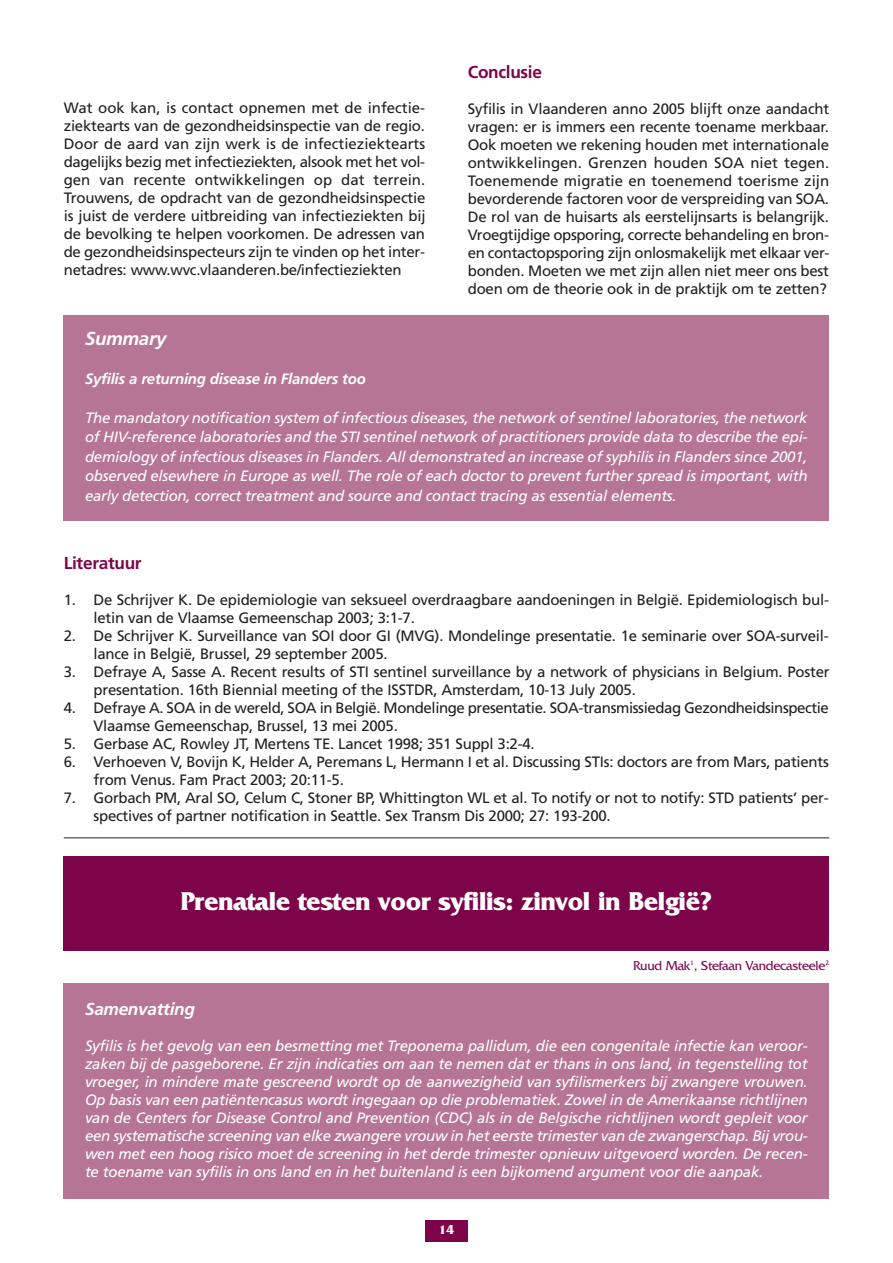
<style>
.page{position:relative;width:893px;height:1263px;background:#fff}
.page>*{position:absolute;margin:0;border:0;box-sizing:border-box;transform-origin:0 0}
.t1{font:700 27px "Friz Quadrata";letter-spacing:-.015em;color:#fff}
.t2{font:italic 700 18.75px "Frutiger";letter-spacing:-.015em;color:#fff}
.t3{font:700 17.25px "Frutiger";letter-spacing:-.015em;color:#7d0449}
.t4{font:italic 700 17.25px "Frutiger";letter-spacing:-.015em;color:#fff}
.t5{font:15px/18px "Frutiger";letter-spacing:-.015em;color:#231f20}
.t6{font:italic 15px/18px "Frutiger";letter-spacing:-.015em;color:#fff;text-align:justify}
.t7{font:italic 700 15px "Frutiger";letter-spacing:-.015em;color:#fff}
.t8{font:13.5px "Friz Quadrata";letter-spacing:-.015em;color:#7d0449}
.t9{font:700 13.5px "Friz Quadrata";color:#fff}
</style>
<div class="page">
<div style="left:425px;top:1220px;width:43px;height:22px;background:#7d0449"></div>
<div style="left:64px;top:315px;width:765px;height:205px;background:#b77595"></div>
<hr style="left:64px;top:837px;width:765px;height:1px;background:#231f20">
<div style="left:64px;top:856px;width:765px;height:95px;background:#7d0449"></div>
<div style="left:64px;top:983px;width:765px;height:216px;background:#b77595"></div>
<p class="t5" style="left:64px;top:100px;width:363px;text-align:justify">Wat ook kan, is contact opnemen met de infectie&shy;ziektearts van de gezondheidsinspectie van de regio.<br>Door de aard van zijn werk is de infectieziektearts dagelijks bezig met infectieziekten, alsook met het vol&shy;gen van recente ontwikkelingen op dat terrein.<br>Trouwens, de opdracht van de gezondheidsinspectie is juist de verdere uitbreiding van infectieziekten bij de bevolking te helpen voorkomen. De adressen van de gezondheidsinspecteurs zijn te vinden op het inter&shy;netadres: www.wvc.vlaanderen.be/infectieziekten</p>
<p class="t3" style="left:468px;top:65px;width:76px">Conclusie</p>
<p class="t5" style="left:468px;top:101px;width:363px;text-align:justify">Syfilis in Vlaanderen anno 2005 blijft onze aandacht vragen: er is immers een recente toename merkbaar.<br>Ook moeten we rekening houden met internationale ontwikkelingen. Grenzen houden SOA niet tegen.<br>Toenemende migratie en toenemend toerisme zijn bevorderende factoren voor de verspreiding van SOA.<br>De rol van de huisarts als eerstelijnsarts is belangrijk.<br>Vroegtijdige opsporing, correcte behandeling en bron&shy;en contactopsporing zijn onlosmakelijk met elkaar ver&shy;bonden. Moeten we met zijn allen niet meer ons best doen om de theorie ook in de praktijk om te zetten?</p>
<p class="t2" style="left:85px;top:331px;width:83px">Summary</p>
<p class="t7" style="left:85px;top:373px;width:282px">Syfilis a returning disease in Flanders too</p>
<p class="t6" style="left:85px;top:409px;width:724px;line-height:19.5px">The mandatory notification system of infectious diseases, the network of sentinel laboratories, the network of HIV-reference laboratories and the STI sentinel network of practitioners provide data to describe the epi&shy;demiology of infectious diseases in Flanders. All demonstrated an increase of syphilis in Flanders since 2001, observed elsewhere in Europe as well. The role of each doctor to prevent further spread is important, with early detection, correct treatment and source and contact tracing as essential elements.</p>
<p class="t3" style="left:64px;top:556px;width:79px">Literatuur</p>
<p class="t5" style="left:94px;top:592px;width:737px;text-indent:-30px">1. De Schrijver K. De epidemiologie van seksueel overdraagbare aandoeningen in België. Epidemiologisch bul&shy;letin van de Vlaamse Gemeenschap 2003; 3:1-7.</p>
<p class="t5" style="left:94px;top:628px;width:737px;text-indent:-30px">2. De Schrijver K. Surveillance van SOI door GI (MVG). Mondelinge presentatie. 1e seminarie over SOA-surveil&shy;lance in België, Brussel, 29 september 2005.</p>
<p class="t5" style="left:94px;top:664px;width:738px;text-indent:-30px">3. Defraye A, Sasse A. Recent results of STI sentinel surveillance by a network of physicians in Belgium. Poster presentation. 16th Biennial meeting of the ISSTDR, Amsterdam, 10-13 July 2005.</p>
<p class="t5" style="left:94px;top:700px;width:737px;text-indent:-30px">4. Defraye A. SOA in de wereld, SOA in België. Mondelinge presentatie. SOA-transmissiedag Gezondheidsinspectie<br>Vlaamse Gemeenschap, Brussel, 13 mei 2005.</p>
<p class="t5" style="left:64px;top:736px;width:472px">5. Gerbase AC, Rowley JT, Mertens TE. Lancet 1998; 351 Suppl 3:2-4.</p>
<p class="t5" style="left:94px;top:754px;width:737px;text-indent:-30px">6. Verhoeven V, Bovijn K, Helder A, Peremans L, Hermann I et al. Discussing STIs: doctors are from Mars, patients from Venus. Fam Pract 2003; 20:11-5.</p>
<p class="t5" style="left:94px;top:790px;width:737px;text-indent:-30px">7. Gorbach PM, Aral SO, Celum C, Stoner BP, Whittington WL et al. To notify or not to notify: STD patients’ per&shy;spectives of partner notification in Seattle. Sex Transm Dis 2000; 27: 193-200.</p>
<h1 class="t1" style="left:181px;top:885px;width:533px">Prenatale testen voor syfilis: zinvol in België?</h1>
<p class="t8" style="left:633px;top:957px;width:197px">Ruud Mak<sup>1</sup>, Stefaan Vandecasteele<sup>2</sup></p>
<p class="t4" style="left:85px;top:1002px;width:111px">Samenvatting</p>
<p class="t6" style="left:85px;top:1038px;width:724px">Syfilis is het gevolg van een besmetting met Treponema pallidum, die een congenitale infectie kan veroor&shy;zaken bij de pasgeborene. Er zijn indicaties om aan te nemen dat er thans in ons land, in tegenstelling tot vroeger, in mindere mate gescreend wordt op de aanwezigheid van syfilismerkers bij zwangere vrouwen.<br>Op basis van een patiëntencasus wordt ingegaan op die problematiek. Zowel in de Amerikaanse richtlijnen van de Centers for Disease Control and Prevention (CDC) als in de Belgische richtlijnen wordt gepleit voor een systematische screening van elke zwangere vrouw in het eerste trimester van de zwangerschap. Bij vrou&shy;wen met een hoog risico moet de screening in het derde trimester opnieuw uitgevoerd worden. De recen&shy;te toename van syfilis in ons land en in het buitenland is een bijkomend argument voor die aanpak.</p>
<p class="t9" style="left:439px;top:1222px;width:17px">14</p>
</div>
